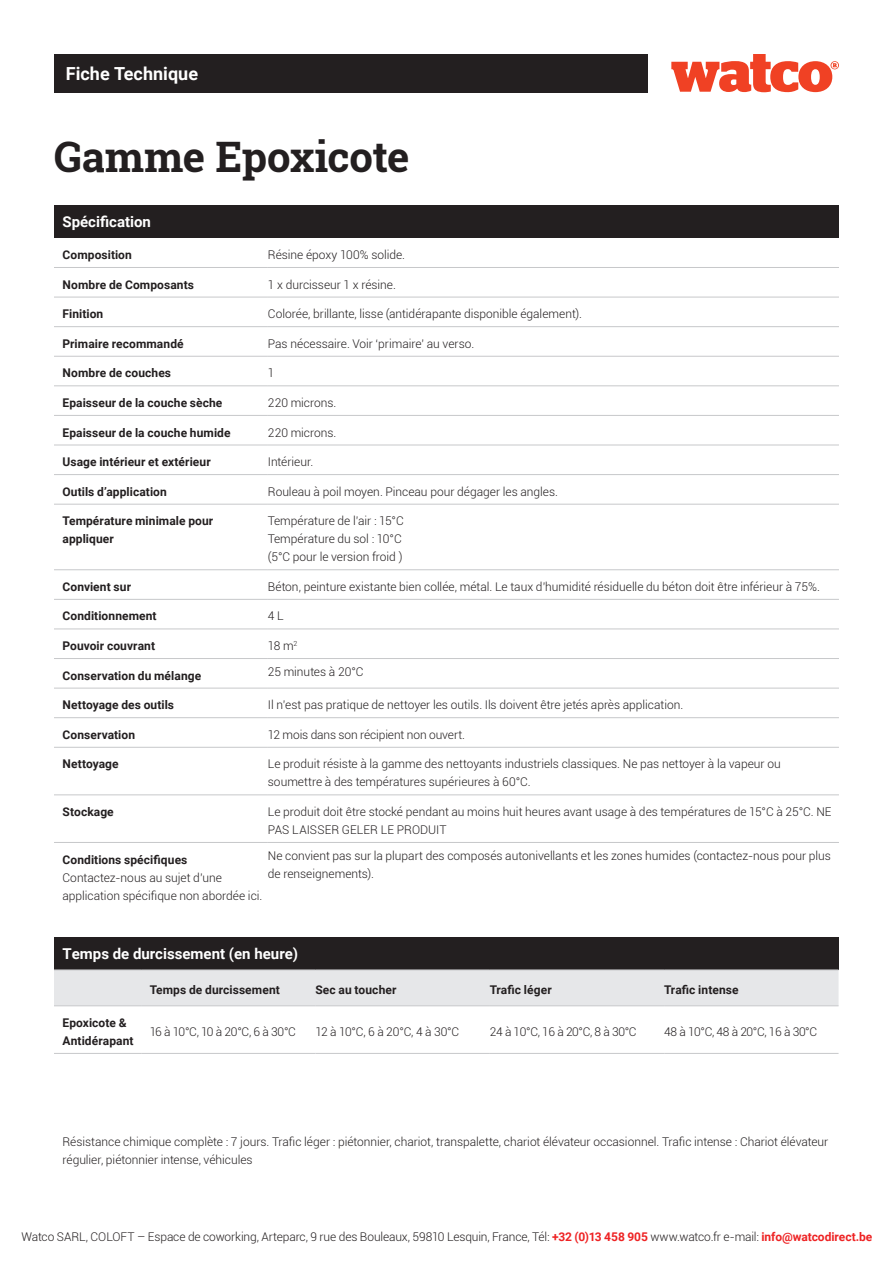
<style>
.page{position:relative;width:893px;height:1263px;background:#fff}
.page>*{position:absolute;margin:0;border:0;box-sizing:border-box;transform-origin:0 0}
.t1{font:700 42px "Roboto Slab";letter-spacing:-.01em;color:#231f20}
.t2{font:700 18px "Roboto";color:#fff}
.t3{font:700 15px "Roboto";color:#fff}
.t4{font:300 12px/18px "Roboto";letter-spacing:-.005em;color:#231f20}
.t5{font:700 12px/18px "Roboto";letter-spacing:.005em;color:#231f20}
.t6{font:300 12px "Roboto";letter-spacing:-.03em;color:#231f20}
.s1{font-weight:700}
.s2{font-weight:700;color:#ee2324}
</style>
<div class="page">
<div style="left:54px;top:54px;width:593px;height:38px;background:#231f20"></div>
<svg style="left:671px;top:54px;width:168px;height:38px"></svg>
<div style="left:54px;top:205px;width:785px;height:33px;background:#231f20"></div>
<hr style="left:54px;top:267px;width:214px;height:1px;background:#c7c8ca">
<hr style="left:268px;top:267px;width:571px;height:1px;background:#c7c8ca">
<hr style="left:54px;top:297px;width:214px;height:1px;background:#c7c8ca">
<hr style="left:268px;top:297px;width:571px;height:1px;background:#c7c8ca">
<hr style="left:54px;top:326px;width:214px;height:1px;background:#c7c8ca">
<hr style="left:268px;top:326px;width:571px;height:1px;background:#c7c8ca">
<hr style="left:54px;top:356px;width:214px;height:1px;background:#c7c8ca">
<hr style="left:268px;top:356px;width:571px;height:1px;background:#c7c8ca">
<hr style="left:54px;top:385px;width:214px;height:1px;background:#c7c8ca">
<hr style="left:268px;top:385px;width:571px;height:1px;background:#c7c8ca">
<hr style="left:54px;top:415px;width:214px;height:1px;background:#c7c8ca">
<hr style="left:268px;top:415px;width:571px;height:1px;background:#c7c8ca">
<hr style="left:54px;top:445px;width:214px;height:1px;background:#c7c8ca">
<hr style="left:268px;top:445px;width:571px;height:1px;background:#c7c8ca">
<hr style="left:54px;top:474px;width:214px;height:1px;background:#c7c8ca">
<hr style="left:268px;top:474px;width:571px;height:1px;background:#c7c8ca">
<hr style="left:54px;top:504px;width:214px;height:1px;background:#c7c8ca">
<hr style="left:268px;top:504px;width:571px;height:1px;background:#c7c8ca">
<hr style="left:54px;top:569px;width:214px;height:1px;background:#c7c8ca">
<hr style="left:268px;top:569px;width:571px;height:1px;background:#c7c8ca">
<hr style="left:54px;top:599px;width:214px;height:1px;background:#c7c8ca">
<hr style="left:268px;top:599px;width:571px;height:1px;background:#c7c8ca">
<hr style="left:54px;top:628px;width:214px;height:1px;background:#c7c8ca">
<hr style="left:268px;top:628px;width:571px;height:1px;background:#c7c8ca">
<hr style="left:54px;top:658px;width:214px;height:1px;background:#c7c8ca">
<hr style="left:268px;top:658px;width:571px;height:1px;background:#c7c8ca">
<hr style="left:54px;top:688px;width:214px;height:1px;background:#c7c8ca">
<hr style="left:268px;top:688px;width:571px;height:1px;background:#c7c8ca">
<hr style="left:54px;top:717px;width:214px;height:1px;background:#c7c8ca">
<hr style="left:268px;top:717px;width:571px;height:1px;background:#c7c8ca">
<hr style="left:54px;top:747px;width:214px;height:1px;background:#c7c8ca">
<hr style="left:268px;top:747px;width:571px;height:1px;background:#c7c8ca">
<hr style="left:54px;top:794px;width:214px;height:1px;background:#c7c8ca">
<hr style="left:268px;top:794px;width:571px;height:1px;background:#c7c8ca">
<hr style="left:54px;top:842px;width:214px;height:1px;background:#c7c8ca">
<hr style="left:268px;top:842px;width:571px;height:1px;background:#c7c8ca">
<div style="left:54px;top:937px;width:784px;height:33px;background:#231f20"></div>
<div style="left:54px;top:970px;width:784px;height:35px;background:#e6e7e9"></div>
<hr style="left:54px;top:969px;width:87px;height:1px;background:#c7c8ca">
<hr style="left:141px;top:969px;width:174px;height:1px;background:#c7c8ca">
<hr style="left:315px;top:969px;width:175px;height:1px;background:#c7c8ca">
<hr style="left:490px;top:969px;width:174px;height:1px;background:#c7c8ca">
<hr style="left:664px;top:969px;width:174px;height:1px;background:#c7c8ca">
<hr style="left:54px;top:1005px;width:87px;height:1px;background:#c7c8ca">
<hr style="left:141px;top:1005px;width:174px;height:1px;background:#c7c8ca">
<hr style="left:315px;top:1005px;width:175px;height:1px;background:#c7c8ca">
<hr style="left:490px;top:1005px;width:174px;height:1px;background:#c7c8ca">
<hr style="left:664px;top:1005px;width:174px;height:1px;background:#c7c8ca">
<hr style="left:54px;top:1053px;width:87px;height:1px;background:#c7c8ca">
<hr style="left:141px;top:1053px;width:174px;height:1px;background:#c7c8ca">
<hr style="left:315px;top:1053px;width:175px;height:1px;background:#c7c8ca">
<hr style="left:490px;top:1053px;width:174px;height:1px;background:#c7c8ca">
<hr style="left:664px;top:1053px;width:174px;height:1px;background:#c7c8ca">
<p class="t2" style="left:66px;top:61px;width:134px">Fiche Technique</p>
<p class="t1" style="left:54px;top:128px;width:357px">Gamme Epoxicote</p>
<p class="t3" style="left:63px;top:211px;width:90px">Spécification</p>
<p class="t5" style="left:63px;top:245px;width:71px">Composition</p>
<p class="t4" style="left:268px;top:245px;width:139px">Résine époxy 100% solide.</p>
<p class="t5" style="left:63px;top:275px;width:133px">Nombre de Composants</p>
<p class="t4" style="left:268px;top:275px;width:130px">1 x durcisseur 1 x résine.</p>
<p class="t5" style="left:63px;top:304px;width:42px">Finition</p>
<p class="t4" style="left:268px;top:304px;width:316px">Colorée, brillante, lisse (antidérapante disponible également).</p>
<p class="t5" style="left:63px;top:334px;width:123px">Primaire recommandé</p>
<p class="t4" style="left:268px;top:334px;width:208px">Pas nécessaire. Voir ‘primaire’ au verso.</p>
<p class="t5" style="left:63px;top:364px;width:110px">Nombre de couches</p>
<p class="t4" style="left:268px;top:364px;width:8px">1</p>
<p class="t5" style="left:63px;top:393px;width:161px">Epaisseur de la couche sèche</p>
<p class="t4" style="left:268px;top:393px;width:70px">220 microns.</p>
<p class="t5" style="left:63px;top:423px;width:170px">Epaisseur de la couche humide</p>
<p class="t4" style="left:268px;top:423px;width:70px">220 microns.</p>
<p class="t5" style="left:63px;top:452px;width:150px">Usage intérieur et extérieur</p>
<p class="t4" style="left:268px;top:452px;width:47px">Intérieur.</p>
<p class="t5" style="left:63px;top:482px;width:106px">Outils d’application</p>
<p class="t4" style="left:268px;top:482px;width:292px">Rouleau à poil moyen. Pinceau pour dégager les angles.</p>
<p class="t5" style="left:63px;top:511px;width:152px">Température minimale pour appliquer</p>
<p class="t4" style="left:268px;top:512px;width:137px">Température de l’air : 15°C</p>
<p class="t4" style="left:268px;top:530px;width:135px">Température du sol : 10°C</p>
<p class="t4" style="left:268px;top:548px;width:136px">(5°C pour le version froid )</p>
<p class="t5" style="left:63px;top:577px;width:70px">Convient sur</p>
<p class="t4" style="left:268px;top:577px;width:554px">Béton, peinture existante bien collée, métal. Le taux d’humidité résiduelle du béton doit être inférieur à 75%.</p>
<p class="t5" style="left:63px;top:607px;width:96px">Conditionnement</p>
<p class="t4" style="left:268px;top:607px;width:17px">4 L</p>
<p class="t5" style="left:63px;top:636px;width:94px">Pouvoir couvrant</p>
<p class="t4" style="left:268px;top:636px;width:31px">18 m<sup>2</sup></p>
<p class="t5" style="left:63px;top:666px;width:140px">Conservation du mélange</p>
<p class="t4" style="left:268px;top:662px;width:97px">25 minutes à 20°C</p>
<p class="t5" style="left:63px;top:695px;width:113px">Nettoyage des outils</p>
<p class="t4" style="left:268px;top:695px;width:417px">Il n’est pas pratique de nettoyer les outils. Ils doivent être jetés après application.</p>
<p class="t5" style="left:63px;top:725px;width:74px">Conservation</p>
<p class="t4" style="left:268px;top:725px;width:199px">12 mois dans son récipient non ouvert.</p>
<p class="t5" style="left:63px;top:755px;width:58px">Nettoyage</p>
<p class="t4" style="left:268px;top:755px;width:514px">Le produit résiste à la gamme des nettoyants industriels classiques. Ne pas nettoyer à la vapeur ou soumettre à des températures supérieures à 60°C.</p>
<p class="t5" style="left:63px;top:802px;width:53px">Stockage</p>
<p class="t4" style="left:268px;top:802px;width:565px">Le produit doit être stocké pendant au moins huit heures avant usage à des températures de 15°C à 25°C. NE<br>PAS LAISSER GELER LE PRODUIT</p>
<p class="t4" style="left:63px;top:850px;width:201px"><span class="s1">Conditions spécifiques<br></span>Contactez-nous au sujet d’une application spécifique non abordée ici.</p>
<p class="t4" style="left:268px;top:846px;width:564px">Ne convient pas sur la plupart des composés autonivellants et les zones humides (contactez-nous pour plus de renseignements).</p>
<p class="t3" style="left:63px;top:943px;width:237px">Temps de durcissement (en heure)</p>
<p class="t5" style="left:150px;top:980px;width:132px">Temps de durcissement</p>
<p class="t5" style="left:315px;top:980px;width:82px">Sec au toucher</p>
<p class="t5" style="left:490px;top:980px;width:63px">Trafic léger</p>
<p class="t5" style="left:664px;top:980px;width:76px">Trafic intense</p>
<p class="t5" style="left:63px;top:1013px;width:73px">Epoxicote &amp;<br>Antidérapant</p>
<p class="t4" style="left:150px;top:1022px;width:148px">16 à 10°C, 10 à 20°C, 6 à 30°C</p>
<p class="t4" style="left:315px;top:1022px;width:145px">12 à 10°C, 6 à 20°C, 4 à 30°C</p>
<p class="t4" style="left:490px;top:1022px;width:148px">24 à 10°C, 16 à 20°C, 8 à 30°C</p>
<p class="t6" style="left:664px;top:1023px;width:154px">48 à 10°C, 48 à 20°C, 16 à 30°C</p>
<p class="t4" style="left:63px;top:1132px;width:767px">Résistance chimique complète : 7 jours. Trafic léger : piétonnier, chariot, transpalette, chariot élévateur occasionnel. Trafic intense : Chariot élévateur régulier, piétonnier intense, véhicules</p>
<p class="t4" style="left:22px;top:1227px;width:852px">Watco SARL, COLOFT – Espace de coworking, Arteparc, 9 rue des Bouleaux, 59810 Lesquin, France, Tél: <span class="s2">+32 (0)13 458 905</span> www.watco.fr e-mail: <span class="s2">info@watcodirect.be</span></p>
</div>
